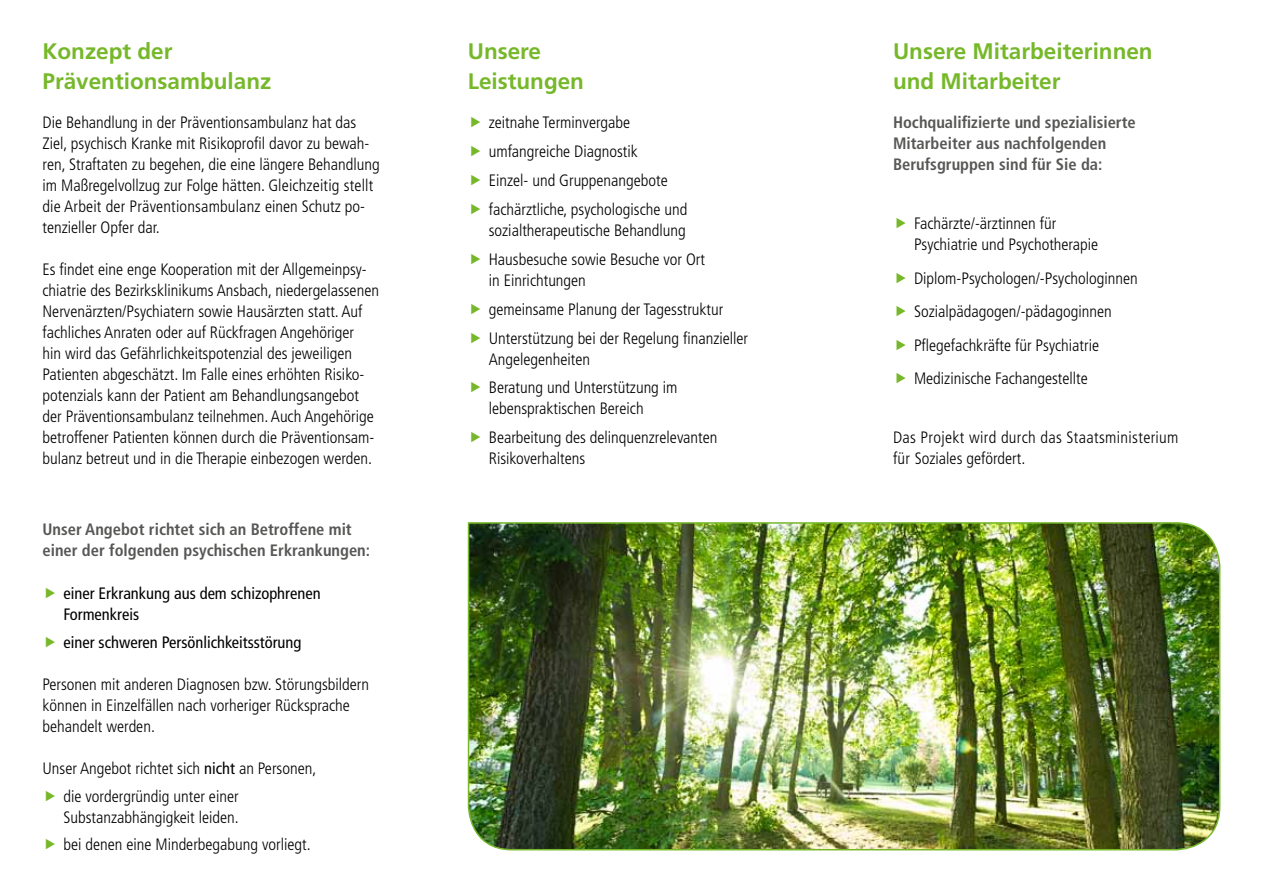
<style>
.page{position:relative;width:1263px;height:893px;background:#fff}
.page>*{position:absolute;margin:0;border:0;box-sizing:border-box;transform-origin:0 0}
.t1{font:700 22.5px/30px "Frutiger";color:#76b82a}
.t2{font:300 condensed 16.5px/21px "Frutiger";color:#000}
.t3{font:700 condensed 16.5px/21px "Frutiger";color:#575756}
.t4{font:condensed 16.5px/21px "Frutiger";color:#000}
.t5{font:300 condensed 16.5px/21px "Frutiger";letter-spacing:.02em;color:#000}
.s1{font-weight:400}
</style>
<div class="page">
<img style="left:467px;top:522px;width:754px;height:329px">
<h1 class="t1" style="left:43px;top:37px;width:230px">Konzept der<br>Präventionsambulanz</h1>
<p class="t2" style="left:43px;top:112px;width:339px">Die Behandlung in der Präventionsambulanz hat das Ziel, psychisch Kranke mit Risikoprofil davor zu bewah&shy;ren, Straftaten zu begehen, die eine längere Behandlung im Maßregelvollzug zur Folge hätten. Gleichzeitig stellt die Arbeit der Präventionsambulanz einen Schutz po&shy;tenzieller Opfer dar.</p>
<p class="t2" style="left:43px;top:259px;width:338px">Es findet eine enge Kooperation mit der Allgemeinpsy&shy;chiatrie des Bezirksklinikums Ansbach, niedergelassenen Nervenärzten/Psychiatern sowie Hausärzten statt. Auf fachliches Anraten oder auf Rückfragen Angehöriger<br>hin wird das Gefährlichkeitspotenzial des jeweiligen Patienten abgeschätzt. Im Falle eines erhöhten Risiko&shy;potenzials kann der Patient am Behandlungsangebot der Präventionsambulanz teilnehmen. Auch Angehörige betroffener Patienten können durch die Präventionsam&shy;bulanz betreut und in die Therapie einbezogen werden.</p>
<p class="t3" style="left:43px;top:518px;width:329px">Unser Angebot richtet sich an Betroffene mit einer der folgenden psychischen Erkrankungen:</p>
<p class="t4" style="left:63px;top:583px;width:259px">einer Erkrankung aus dem schizophrenen<br>Formenkreis</p>
<p class="t4" style="left:63px;top:632px;width:239px">einer schweren Persönlichkeitsstörung</p>
<p class="t2" style="left:43px;top:674px;width:328px">Personen mit anderen Diagnosen bzw. Störungsbildern können in Einzelfällen nach vorheriger Rücksprache behandelt werden.</p>
<p class="t2" style="left:63px;top:754px;width:254px;line-height:27.8px;text-indent:-21px">Unser Angebot richtet sich <span class="s1">nicht</span> an Personen, die vordergründig unter einer</p>
<p class="t2" style="left:63px;top:803px;width:249px;line-height:27.8px">Substanzabhängigkeit leiden.<br>bei denen eine Minderbegabung vorliegt.</p>
<h1 class="t1" style="left:468px;top:37px;width:118px">Unsere<br>Leistungen</h1>
<p class="t2" style="left:489px;top:109px;width:200px;line-height:28.8px">zeitnahe Terminvergabe umfangreiche Diagnostik<br>Einzel- und Gruppenangebote fachärztliche, psychologische und</p>
<p class="t2" style="left:489px;top:216px;width:218px;line-height:28.8px">sozialtherapeutische Behandlung<br>Hausbesuche sowie Besuche vor Ort</p>
<p class="t2" style="left:489px;top:266px;width:261px;line-height:28.8px">in Einrichtungen<br>gemeinsame Planung der Tagesstruktur<br>Unterstützung bei der Regelung finanzieller</p>
<p class="t2" style="left:489px;top:345px;width:190px;line-height:28.8px">Angelegenheiten<br>Beratung und Unterstützung im</p>
<p class="t2" style="left:489px;top:395px;width:230px;line-height:28.8px">lebenspraktischen Bereich<br>Bearbeitung des delinquenzrelevanten</p>
<p class="t2" style="left:489px;top:448px;width:98px">Risikoverhaltens</p>
<h1 class="t1" style="left:893px;top:37px;width:261px">Unsere Mitarbeiterinnen und Mitarbeiter</h1>
<p class="t3" style="left:893px;top:112px;width:244px">Hochqualifizierte und spezialisierte<br>Mitarbeiter aus nachfolgenden<br>Berufsgruppen sind für Sie da:</p>
<p class="t2" style="left:914px;top:213px;width:186px">Fachärzte/-ärztinnen für<br>Psychiatrie und Psychotherapie</p>
<p class="t2" style="left:914px;top:262px;width:225px;line-height:33.5px">Diplom-Psychologen/-Psychologinnen Sozialpädagogen/-pädagoginnen Pflegefachkräfte für Psychiatrie Medizinische Fachangestellte</p>
<p class="t5" style="left:893px;top:427px;width:287px">Das Projekt wird durch das Staatsministerium für Soziales gefördert.</p>
</div>
